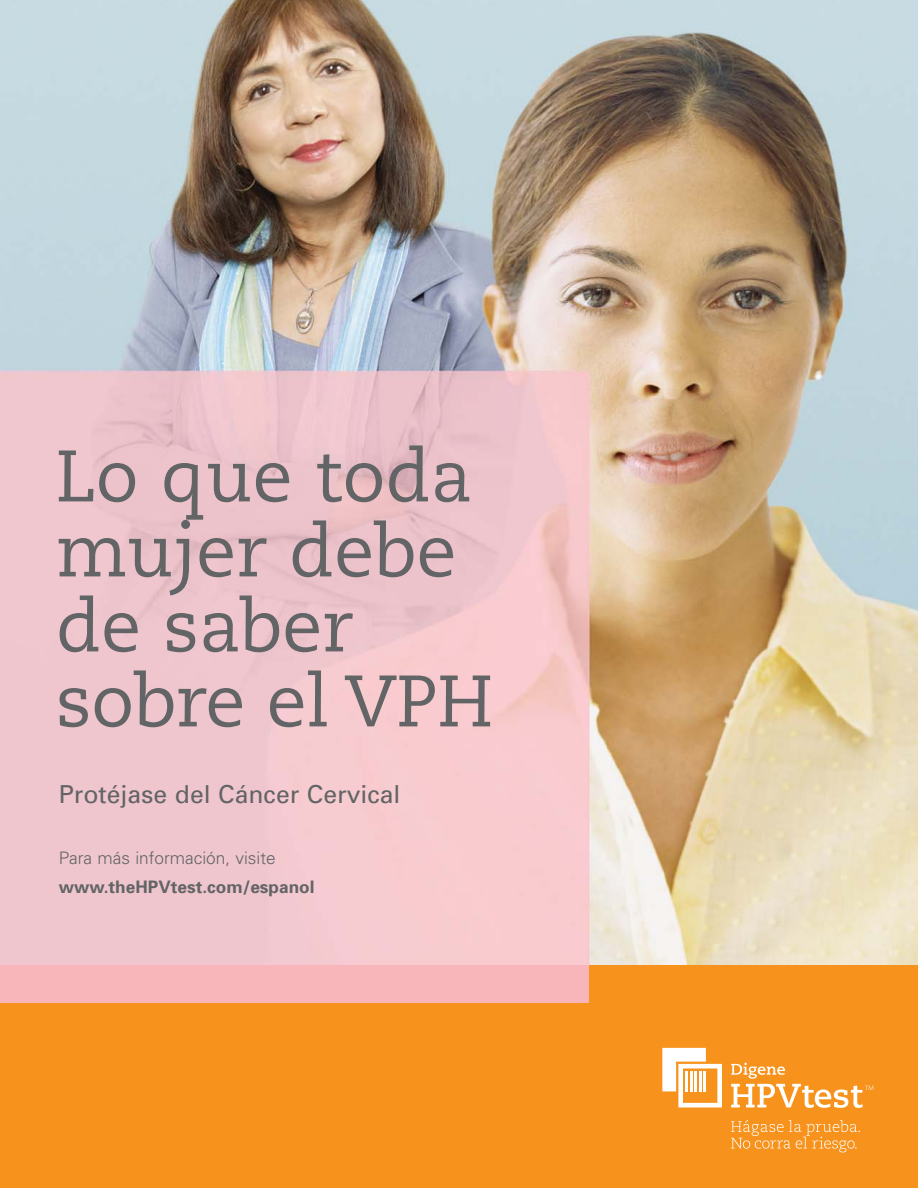
<style>
.page{position:relative;width:918px;height:1188px;background:#fff}
.page>*{position:absolute;margin:0;border:0;box-sizing:border-box;transform-origin:0 0}
.t1{font:72.75px/75px "Caecilia";color:#636466}
.t2{font:24.75px "Univers";color:#636466}
.t3{font:700 17.25px "Univers";color:#636466}
.t4{font:300 17.25px "Univers";color:#636466}
</style>
<div class="page">
<img style="left:0;top:0;width:918px;height:965px">
<div style="left:0;top:965px;width:918px;height:223px;background:#f7931d"></div>
<div style="left:0;top:965px;width:589px;height:37px;background:#f8b6ba"></div>
<svg style="left:662px;top:1048px;width:60px;height:59px"></svg>
<svg style="left:731px;top:1063px;width:142px;height:45px"></svg>
<svg style="left:731px;top:1120px;width:129px;height:32px"></svg>
<p class="t1" style="left:56px;top:445px;width:439px">Lo que toda mujer debe de saber sobre el VPH</p>
<p class="t2" style="left:59px;top:786px;width:343px">Protéjase del Cáncer Cervical</p>
<p class="t4" style="left:59px;top:852px;width:219px">Para más información, visite</p>
<p class="t3" style="left:59px;top:881px;width:257px">www.theHPVtest.com/espanol</p>
</div>
